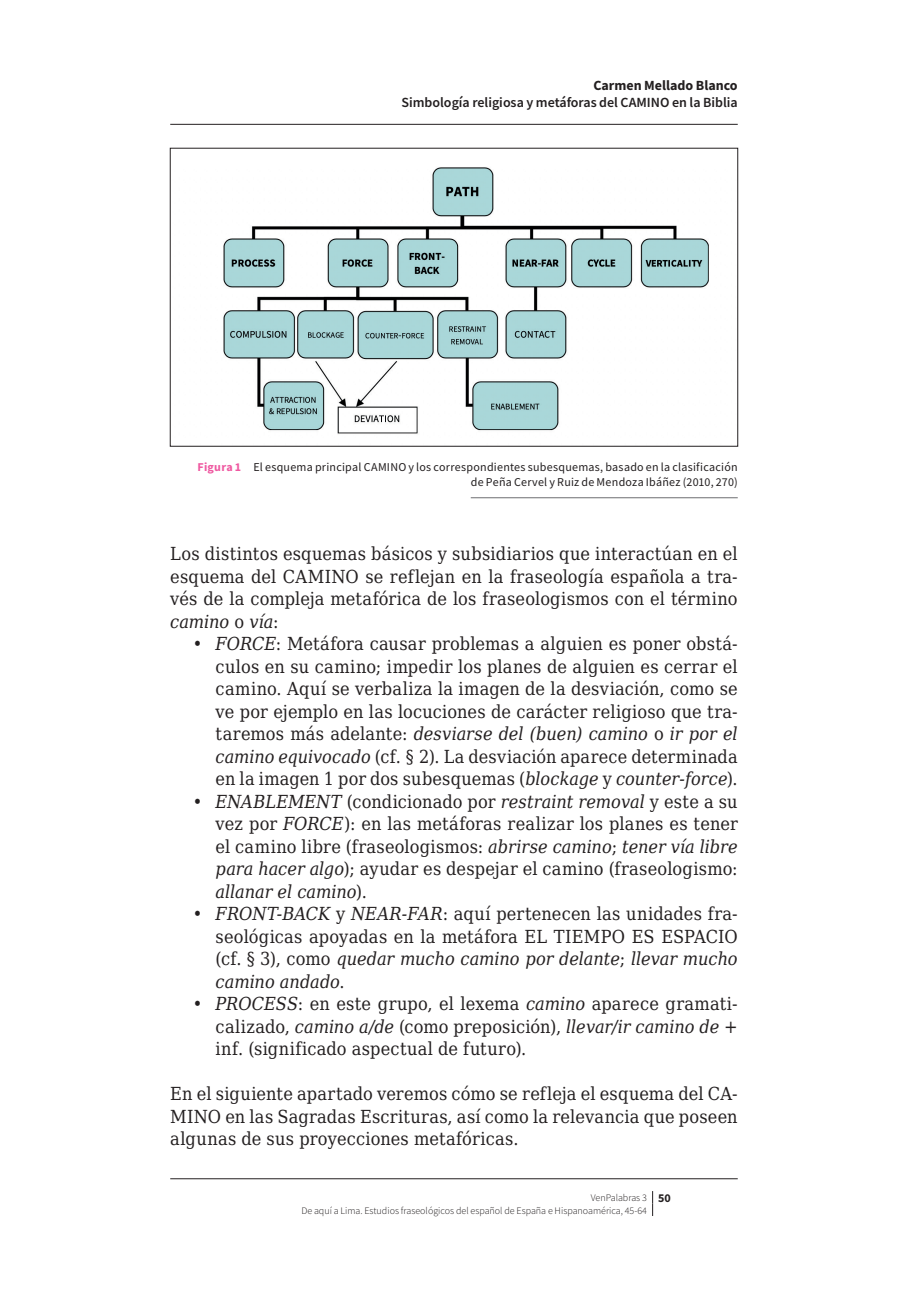
<style>
.page{position:relative;width:908px;height:1304px;background:#fff}
.page>*{position:absolute;margin:0;border:0;box-sizing:border-box;transform-origin:0 0}
.t1{font:18px/22.4px "DejaVu Serif Condensed";letter-spacing:.01em;color:#231f20;text-align:justify}
.t2{font:600 14px "Source Sans Pro";color:#231f20}
.t3{font:700 14px "Source Sans Pro";color:#231f20}
.t4{font:12px/15px "Source Sans Pro";letter-spacing:.02em;color:#231f20;text-align:right}
.t5{font:300 10px/12.4px "Source Sans Pro";color:#231f20}
.s1{font-weight:700;color:#ef59a1}
.s2{font-style:italic}
.s3{font-weight:700;font-size:12px}
</style>
<div class="page">
<svg style="left:652px;top:1191px;width:1px;height:25px"></svg>
<hr style="left:470px;top:497px;width:267px;height:1px;background:#6c6d70">
<img style="left:223px;top:167px;width:486px;height:267px">
<hr style="left:170px;top:124px;width:567px;height:1px;background:#231f20">
<hr style="left:170px;top:1178px;width:567px;height:1px;background:#231f20">
<p class="t3" style="left:593px;top:76px;width:146px">Carmen Mellado Blanco</p>
<p class="t2" style="left:401px;top:94px;width:337px">Simbología religiosa y metáforas del CAMINO en la Biblia</p>
<p class="t4" style="left:197px;top:460px;width:541px"><span class="s1">Figura 1</span> El esquema principal CAMINO y los correspondientes subesquemas, basado en la clasificación de Peña Cervel y Ruiz de Mendoza Ibáñez (2010, 270)</p>
<p class="t1" style="left:170px;top:542px;width:568px">Los distintos esquemas básicos y subsidiarios que interactúan en el esquema del CAMINO se reflejan en la fraseología española a tra&shy;vés de la compleja metafórica de los fraseologismos con el término <span class="s2">camino</span> o <span class="s2">vía</span>:</p>
<p class="t1" style="left:215px;top:632px;width:523px;text-indent:-23px">• <span class="s2">FORCE</span>: Metáfora causar problemas a alguien es poner obstá&shy;culos en su camino; impedir los planes de alguien es cerrar el camino. Aquí se verbaliza la imagen de la desviación, como se ve por ejemplo en las locuciones de carácter religioso que tra&shy;taremos más adelante: <span class="s2">desviarse del (buen) camino</span> o <span class="s2">ir por el camino equivocado</span> (cf. § 2). La desviación aparece determinada en la imagen 1 por dos subesquemas (<span class="s2">blockage</span> y <span class="s2">counter-force</span>).</p>
<p class="t1" style="left:215px;top:790px;width:523px;text-indent:-23px">• <span class="s2">ENABLEMENT</span> (condicionado por <span class="s2">restraint removal</span> y este a su vez por <span class="s2">FORCE</span>): en las metáforas realizar los planes es tener el camino libre (fraseologismos: <span class="s2">abrirse camino</span>; <span class="s2">tener vía libre para hacer algo</span>); ayudar es despejar el camino (fraseologismo: <span class="s2">allanar el camino</span>).</p>
<p class="t1" style="left:215px;top:902px;width:523px;text-indent:-23px">• <span class="s2">FRONT-BACK</span> y <span class="s2">NEAR-FAR</span>: aquí pertenecen las unidades fra&shy;seológicas apoyadas en la metáfora EL TIEMPO ES ESPACIO (cf. § 3), como <span class="s2">quedar mucho camino por delante</span>; <span class="s2">llevar mucho camino andado</span>.</p>
<p class="t1" style="left:215px;top:992px;width:523px;text-indent:-23px">• <span class="s2">PROCESS</span>: en este grupo, el lexema <span class="s2">camino</span> aparece gramati&shy;calizado, <span class="s2">camino a/de</span> (como preposición), <span class="s2">llevar/ir camino de</span> + inf. (significado aspectual de futuro).</p>
<p class="t1" style="left:170px;top:1082px;width:568px">En el siguiente apartado veremos cómo se refleja el esquema del CA-MINO en las Sagradas Escrituras, así como la relevancia que poseen algunas de sus proyecciones metafóricas.</p>
<p class="t5" style="left:301px;top:1191px;width:371px;text-indent:289px">VenPalabras 3 <span class="s3">50<br></span>De aquí a Lima. Estudios fraseológicos del español de España e Hispanoamérica, 45-64</p>
</div>
